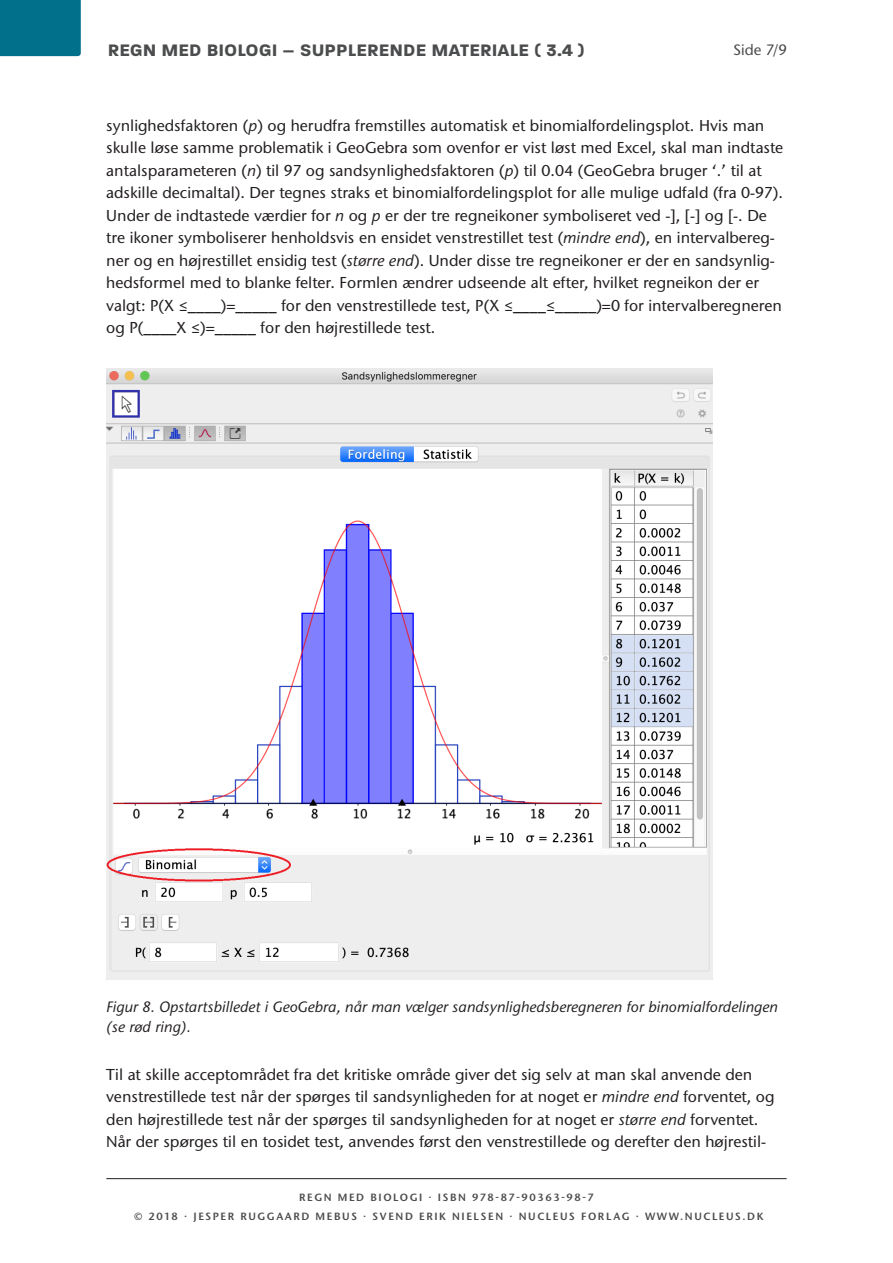
<style>
.page{position:relative;width:893px;height:1263px;background:#fff}
.page>*{position:absolute;margin:0;border:0;box-sizing:border-box;transform-origin:0 0}
.t1{font:700 18px "Paralucent Text";color:#4b4c4d}
.t2{font:500 15.75px/22.5px "Stone Sans ITC Std";color:#231f20}
.t3{font:italic 500 15px/19.5px "Stone Sans ITC Std";color:#231f20}
.t4{font:500 15px "Stone Sans ITC Std";color:#4b4c4d}
.t5{font:600 10.5px/19.5px "Stone Sans ITC Pro";letter-spacing:.15em;color:#4b4c4d;text-align:center}
.s1{font-style:italic}
</style>
<div class="page">
<div style="left:0;top:0;width:81px;height:56px;background:#01708b"></div>
<hr style="left:106px;top:1178px;width:681px;height:1px;background:#231f20">
<img style="left:106px;top:368px;width:606px;height:611px">
<p class="t1" style="left:108px;top:39px;width:479px">REGN MED BIOLOGI – SUPPLERENDE MATERIALE ( 3.4 )</p>
<p class="t4" style="left:733px;top:40px;width:55px">Side 7/9</p>
<p class="t2" style="left:106px;top:114px;width:678px">synlighedsfaktoren (<span class="s1">p</span>) og herudfra fremstilles automatisk et binomialfordelingsplot. Hvis man skulle løse samme problematik i GeoGebra som ovenfor er vist løst med Excel, skal man indtaste antalsparameteren (<span class="s1">n</span>) til 97 og sandsynlighedsfaktoren (<span class="s1">p</span>) til 0.04 (GeoGebra bruger ‘.’ til at adskille decimaltal). Der tegnes straks et binomialfordelingsplot for alle mulige udfald (fra 0-97).<br>Under de indtastede værdier for <span class="s1">n</span> og <span class="s1">p</span> er der tre regneikoner symboliseret ved -], [-] og [-. De tre ikoner symboliserer henholdsvis en ensidet venstrestillet test (<span class="s1">mindre end</span>), en intervalbereg&shy;ner og en højrestillet ensidig test (<span class="s1">større end</span>). Under disse tre regneikoner er der en sandsynlig&shy;hedsformel med to blanke felter. Formlen ændrer udseende alt efter, hvilket regneikon der er valgt: P(X ≤____)=_____ for den venstrestillede test, P(X ≤____≤_____)=0 for intervalberegneren og P(____X ≤)=_____ for den højrestillede test.</p>
<p class="t3" style="left:106px;top:997px;width:673px">Figur 8. Opstartsbilledet i GeoGebra, når man vælger sandsynlighedsberegneren for binomialfordelingen (se rød ring).</p>
<p class="t2" style="left:106px;top:1063px;width:670px">Til at skille acceptområdet fra det kritiske område giver det sig selv at man skal anvende den venstrestillede test når der spørges til sandsynligheden for at noget er <span class="s1">mindre end</span> forventet, og den højrestillede test når der spørges til sandsynligheden for at noget er <span class="s1">større end</span> forventet.<br>Når der spørges til en tosidet test, anvendes først den venstrestillede og derefter den højrestil-</p>
<p class="t5" style="left:134px;top:1187px;width:631px">REGN MED BIOLOGI · ISBN 978-87-90363-98-7<br>© 2018 · JESPER RUGGAARD MEBUS · SVEND ERIK NIELSEN · NUCLEUS FORLAG · WWW.NUCLEUS.DK</p>
</div>
